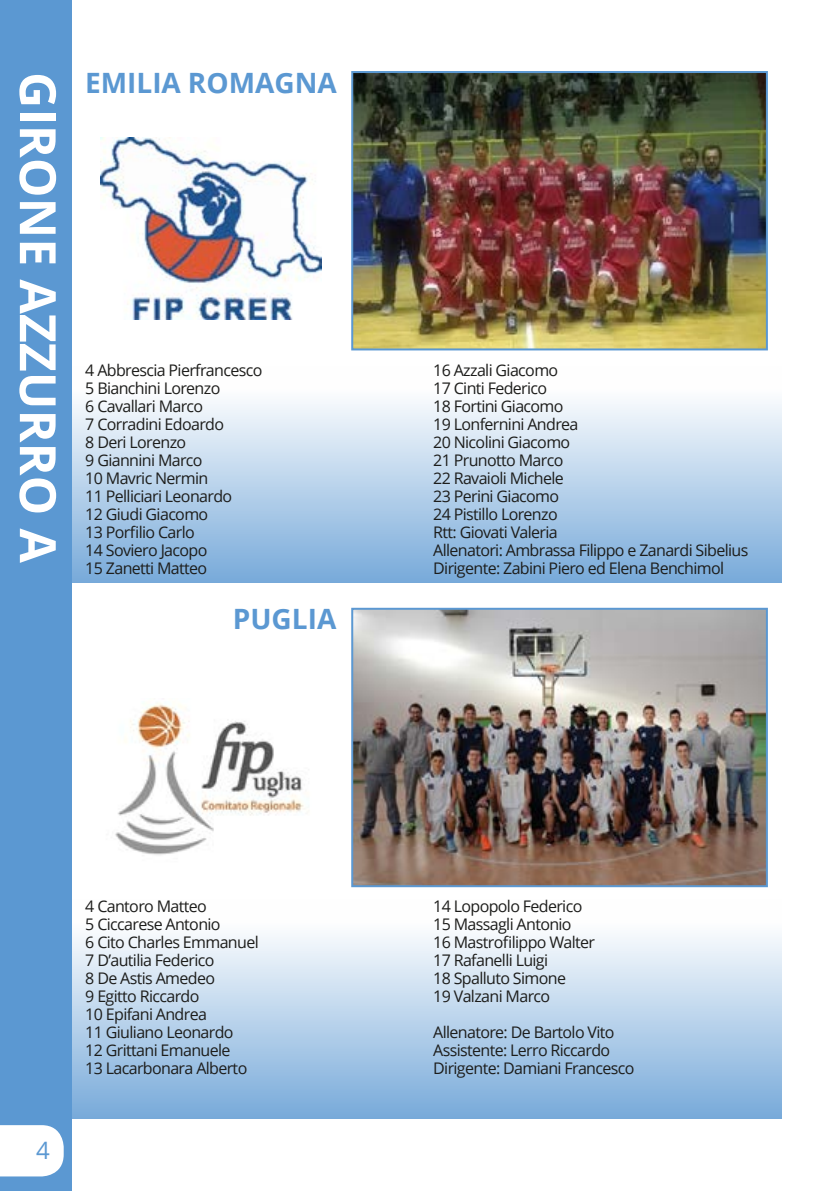
<style>
.page{position:relative;width:840px;height:1191px;background:#fff}
.page>*{position:absolute;margin:0;border:0;box-sizing:border-box;transform-origin:0 0}
.t1{font:700 50px "Open Sans";color:#fff}
.t2{font:700 28px "Open Sans";color:#5b98d2}
.t3{font:24px "Open Sans";color:#5b98d2}
.t4{font:16px/18px "Open Sans";letter-spacing:-.04em;color:#1d1d1b}
</style>
<div class="page">
<div style="left:0;top:0;width:72px;height:1191px;background:#5b98d2"></div>
<svg style="left:0;top:1125px;width:64px;height:51px;background:#f4f8fc"></svg>
<div style="left:72px;top:366px;width:709px;height:217px;background:linear-gradient(to bottom,#fff,#78aada)"></div>
<div style="left:72px;top:899px;width:709px;height:220px;background:linear-gradient(to bottom,#fff,#79abda)"></div>
<img style="left:115px;top:703px;width:190px;height:152px">
<img style="left:354px;top:611px;width:410px;height:273px">
<div style="left:351px;top:608px;width:416px;height:279px;border:2px solid #5b98d2"></div>
<img style="left:354px;top:74px;width:410px;height:273px">
<div style="left:351px;top:71px;width:416px;height:279px;border:2px solid #5b98d2"></div>
<img style="left:100px;top:137px;width:221px;height:183px">
<h1 class="t1" style="left:73px;top:72px;width:492px;rotate:90deg">GIRONE AZZURRO A</h1>
<h2 class="t2" style="left:85px;top:63px;width:253px">EMILIA ROMAGNA</h2>
<p class="t4" style="left:85px;top:361px;width:178px">4 Abbrescia Pierfrancesco<br>5 Bianchini Lorenzo<br>6 Cavallari Marco<br>7 Corradini Edoardo<br>8 Deri Lorenzo<br>9 Giannini Marco<br>10 Mavric Nermin<br>11 Pelliciari Leonardo<br>12 Giudi Giacomo<br>13 Porfilio Carlo<br>14 Soviero Jacopo<br>15 Zanetti Matteo</p>
<h2 class="t2" style="left:233px;top:599px;width:105px">PUGLIA</h2>
<p class="t4" style="left:433px;top:361px;width:316px">16 Azzali Giacomo<br>17 Cinti Federico<br>18 Fortini Giacomo<br>19 Lonfernini Andrea<br>20 Nicolini Giacomo<br>21 Prunotto Marco<br>22 Ravaioli Michele<br>23 Perini Giacomo<br>24 Pistillo Lorenzo<br>Rtt: Giovati Valeria<br>Allenatori: Ambrassa Filippo e Zanardi Sibelius<br>Dirigente: Zabini Piero ed Elena Benchimol</p>
<h3 class="t3" style="left:36px;top:1133px;width:15px">4</h3>
<p class="t4" style="left:85px;top:896px;width:175px">4 Cantoro Matteo<br>5 Ciccarese Antonio<br>6 Cito Charles Emmanuel<br>7 D’autilia Federico<br>8 De Astis Amedeo<br>9 Egitto Riccardo<br>10 Epifani Andrea<br>11 Giuliano Leonardo<br>12 Grittani Emanuele<br>13 Lacarbonara Alberto</p>
<p class="t4" style="left:433px;top:896px;width:163px">14 Lopopolo Federico<br>15 Massagli Antonio<br>16 Mastrofilippo Walter<br>17 Rafanelli Luigi<br>18 Spalluto Simone<br>19 Valzani Marco</p>
<p class="t4" style="left:433px;top:1022px;width:203px">Allenatore: De Bartolo Vito<br>Assistente: Lerro Riccardo<br>Dirigente: Damiani Francesco</p>
</div>
